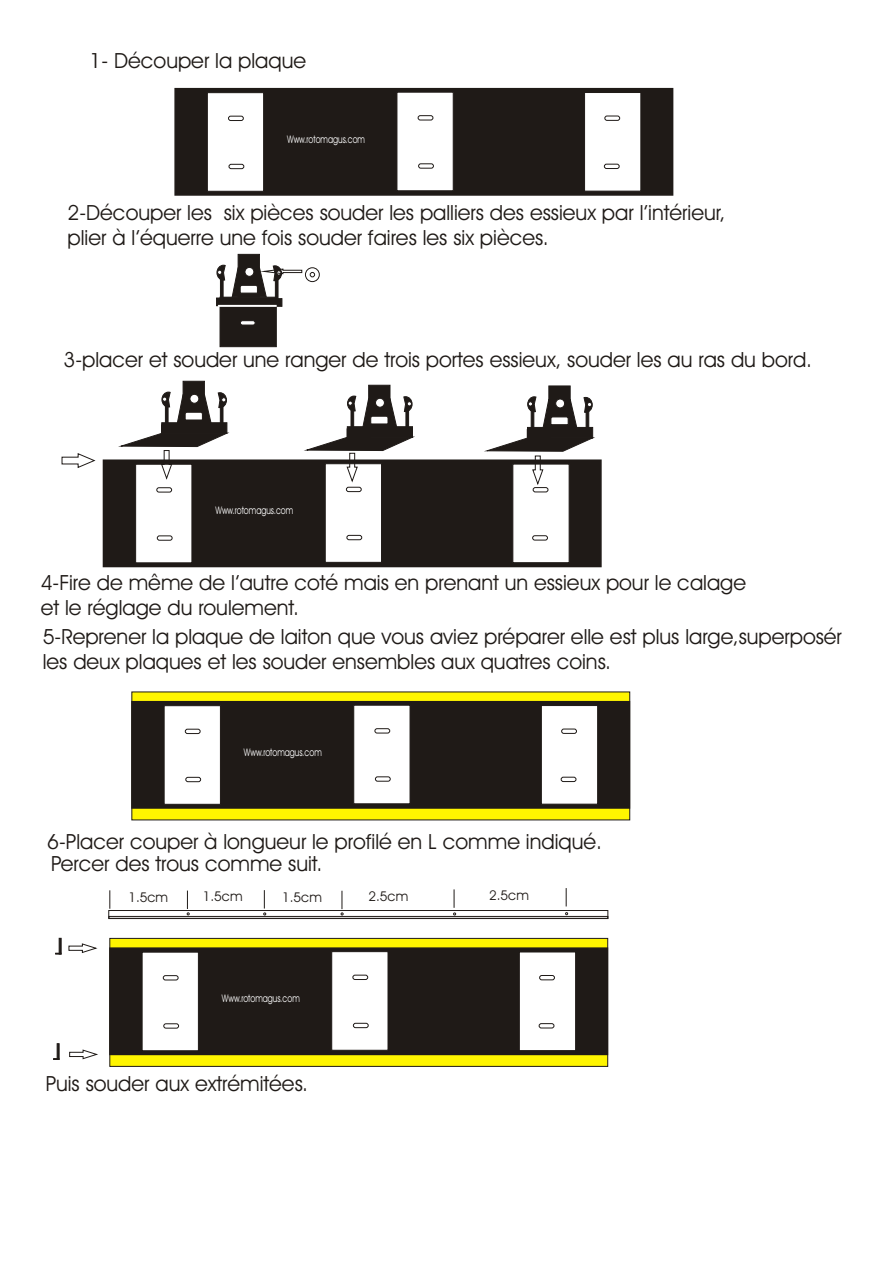
<style>
.page{position:relative;width:894px;height:1263px;background:#fff}
.page>*{position:absolute;margin:0;border:0;box-sizing:border-box;transform-origin:0 0}
.t1{font:21px/25.2px "Avant Garde Bk BT";color:#1f1a17}
.t2{font:13.5px "Avant Garde Bk BT";color:#1f1a17}
.t3{font:10.5px "Avant Garde Bk BT";color:#fff;scale:.77 1}
</style>
<div class="page">
<div style="left:220px;top:297px;width:56px;height:50px;background:#1f1a17;border:1px solid #1f1a17"></div>
<svg style="left:240px;top:321px;width:15px;height:4px"></svg>
<div style="left:238px;top:254px;width:22px;height:43px;background:#1f1a17"></div>
<svg style="left:217px;top:265px;width:9px;height:33px"></svg>
<div style="left:216px;top:298px;width:24px;height:8px;background:#1f1a17;border:1px solid #1f1a17"></div>
<div style="left:258px;top:298px;width:24px;height:8px;background:#1f1a17;border:1px solid #1f1a17"></div>
<svg style="left:218px;top:305px;width:59px;height:2px"></svg>
<div style="left:549px;top:386px;width:21px;height:43px;background:#1f1a17"></div>
<svg style="left:543px;top:399px;width:34px;height:28px"></svg>
<svg style="left:527px;top:396px;width:9px;height:31px"></svg>
<div style="left:556px;top:399px;width:9px;height:9px;background:#fff;border:1px solid #1f1a17;border-radius:50%"></div>
<svg style="left:584px;top:397px;width:9px;height:30px"></svg>
<div style="left:527px;top:427px;width:66px;height:11px;background:#1f1a17"></div>
<div style="left:183px;top:381px;width:22px;height:43px;background:#1f1a17;border:1px solid #1f1a17"></div>
<svg style="left:177px;top:394px;width:35px;height:29px"></svg>
<svg style="left:162px;top:392px;width:9px;height:31px"></svg>
<div style="left:190px;top:394px;width:9px;height:9px;background:#fff;border:1px solid #1f1a17;border-radius:50%"></div>
<div style="left:161px;top:425px;width:24px;height:8px;background:#1f1a17"></div>
<svg style="left:218px;top:392px;width:9px;height:31px"></svg>
<div style="left:162px;top:423px;width:65px;height:10px;background:#1f1a17"></div>
<div style="left:369px;top:385px;width:21px;height:43px;background:#1f1a17;border:1px solid #1f1a17"></div>
<svg style="left:362px;top:398px;width:35px;height:29px"></svg>
<svg style="left:347px;top:396px;width:9px;height:31px"></svg>
<div style="left:375px;top:398px;width:10px;height:9px;background:#fff;border:1px solid #1f1a17;border-radius:50%"></div>
<svg style="left:403px;top:396px;width:9px;height:31px"></svg>
<div style="left:347px;top:427px;width:66px;height:10px;background:#1f1a17"></div>
<div style="left:132px;top:692px;width:498px;height:128px;background:#fff500"></div>
<div style="left:174px;top:88px;width:499px;height:108px;background:#1f1a17;border:2px solid #1f1a17"></div>
<div style="left:207px;top:93px;width:57px;height:98px;background:#fff;border:1px solid #1f1a17"></div>
<svg style="left:229px;top:164px;width:15px;height:5px"></svg>
<svg style="left:228px;top:116px;width:16px;height:5px"></svg>
<div style="left:584px;top:92px;width:57px;height:99px;background:#fff;border:1px solid #1f1a17"></div>
<svg style="left:604px;top:164px;width:15px;height:5px"></svg>
<svg style="left:605px;top:116px;width:15px;height:5px"></svg>
<div style="left:397px;top:92px;width:56px;height:99px;background:#fff"></div>
<svg style="left:418px;top:164px;width:16px;height:4px"></svg>
<svg style="left:418px;top:116px;width:15px;height:4px"></svg>
<div style="left:103px;top:459px;width:499px;height:108px;background:#1f1a17;border:2px solid #1f1a17"></div>
<div style="left:135px;top:464px;width:57px;height:99px;background:#fff;border:1px solid #1f1a17"></div>
<svg style="left:157px;top:536px;width:15px;height:4px"></svg>
<svg style="left:157px;top:488px;width:15px;height:4px"></svg>
<div style="left:513px;top:464px;width:56px;height:99px;background:#fff"></div>
<svg style="left:532px;top:536px;width:16px;height:4px"></svg>
<svg style="left:533px;top:487px;width:15px;height:5px"></svg>
<div style="left:325px;top:464px;width:57px;height:99px;background:#fff;border:1px solid #1f1a17"></div>
<svg style="left:347px;top:535px;width:15px;height:5px"></svg>
<svg style="left:346px;top:487px;width:15px;height:5px"></svg>
<div style="left:131px;top:701px;width:499px;height:108px;background:#1f1a17;border:2px solid #1f1a17"></div>
<div style="left:164px;top:706px;width:57px;height:98px;background:#fff;border:1px solid #1f1a17"></div>
<svg style="left:186px;top:777px;width:15px;height:5px"></svg>
<svg style="left:185px;top:729px;width:15px;height:5px"></svg>
<div style="left:541px;top:705px;width:57px;height:99px;background:#fff;border:1px solid #1f1a17"></div>
<svg style="left:561px;top:777px;width:15px;height:5px"></svg>
<svg style="left:561px;top:729px;width:16px;height:5px"></svg>
<div style="left:354px;top:705px;width:56px;height:99px;background:#fff;border:1px solid #1f1a17"></div>
<svg style="left:375px;top:777px;width:15px;height:4px"></svg>
<svg style="left:375px;top:729px;width:15px;height:4px"></svg>
<div style="left:110px;top:938px;width:498px;height:129px;background:#fff500;border:1px solid #1f1a17"></div>
<div style="left:109px;top:947px;width:499px;height:108px;background:#1f1a17;border:2px solid #1f1a17"></div>
<div style="left:142px;top:952px;width:57px;height:99px;background:#fff;border:1px solid #1f1a17"></div>
<svg style="left:164px;top:1024px;width:15px;height:4px"></svg>
<svg style="left:163px;top:975px;width:15px;height:5px"></svg>
<div style="left:519px;top:952px;width:57px;height:99px;background:#fff;border:1px solid #1f1a17"></div>
<svg style="left:539px;top:1023px;width:15px;height:5px"></svg>
<svg style="left:539px;top:975px;width:16px;height:5px"></svg>
<div style="left:332px;top:951px;width:56px;height:99px;background:#fff"></div>
<svg style="left:353px;top:1023px;width:15px;height:5px"></svg>
<svg style="left:353px;top:975px;width:15px;height:5px"></svg>
<div style="left:305px;top:268px;width:14px;height:14px;border:1px solid #1f1a17;border-radius:50%"></div>
<svg style="left:310px;top:272px;width:5px;height:5px"></svg>
<svg style="left:232px;top:265px;width:70px;height:34px"></svg>
<svg style="left:62px;top:453px;width:33px;height:15px"></svg>
<svg style="left:121px;top:433px;width:108px;height:46px"></svg>
<svg style="left:306px;top:437px;width:108px;height:45px"></svg>
<svg style="left:487px;top:437px;width:107px;height:48px"></svg>
<svg style="left:55px;top:938px;width:6px;height:16px"></svg>
<svg style="left:53px;top:1044px;width:6px;height:16px"></svg>
<svg style="left:69px;top:944px;width:28px;height:9px"></svg>
<svg style="left:69px;top:1050px;width:29px;height:9px"></svg>
<div style="left:109px;top:910px;width:499px;height:8px;border:1px solid #1f1a17"></div>
<div style="left:109px;top:916px;width:499px;height:3px;border:1px solid #1f1a17"></div>
<svg style="left:110px;top:890px;width:1px;height:19px"></svg>
<svg style="left:566px;top:888px;width:1px;height:18px"></svg>
<svg style="left:187px;top:891px;width:2px;height:24px"></svg>
<svg style="left:264px;top:890px;width:2px;height:25px"></svg>
<svg style="left:341px;top:891px;width:2px;height:24px"></svg>
<svg style="left:453px;top:889px;width:3px;height:26px"></svg>
<p class="t1" style="left:90px;top:50px;width:218px">1- Découper la plaque</p>
<p class="t3" style="left:287px;top:135px;width:103px">Www.rotomagus.com</p>
<p class="t1" style="left:68px;top:202px;width:659px">2-Découper les six pièces souder les palliers des essieux par l’intérieur, plier à l’équerre une fois souder faires les six pièces.</p>
<p class="t1" style="left:64px;top:349px;width:750px">3-placer et souder une ranger de trois portes essieux, souder les au ras du bord.</p>
<p class="t3" style="left:215px;top:506px;width:103px">Www.rotomagus.com</p>
<p class="t1" style="left:41px;top:572px;width:707px">4-Fire de même de l’autre coté mais en prenant un essieux pour le calage et le réglage du roulement.</p>
<p class="t1" style="left:43px;top:626px;width:801px">5-Reprener la plaque de laiton que vous aviez préparer elle est plus large,superposér les deux plaques et les souder ensembles aux quatres coins.</p>
<p class="t3" style="left:244px;top:748px;width:103px">Www.rotomagus.com</p>
<p class="t1" style="left:47px;top:831px;width:557px">6-Placer couper à longueur le profilé en L comme indiqué.</p>
<p class="t1" style="left:51px;top:853px;width:273px">Percer des trous comme suit.</p>
<p class="t2" style="left:128px;top:892px;width:41px">1.5cm</p>
<p class="t2" style="left:203px;top:891px;width:41px">1.5cm</p>
<p class="t2" style="left:282px;top:892px;width:41px">1.5cm</p>
<p class="t2" style="left:369px;top:891px;width:41px">2.5cm</p>
<p class="t2" style="left:489px;top:889px;width:41px">2.5cm</p>
<p class="t3" style="left:222px;top:994px;width:103px">Www.rotomagus.com</p>
<p class="t1" style="left:46px;top:1073px;width:264px">Puis souder aux extrémitées.</p>
</div>
